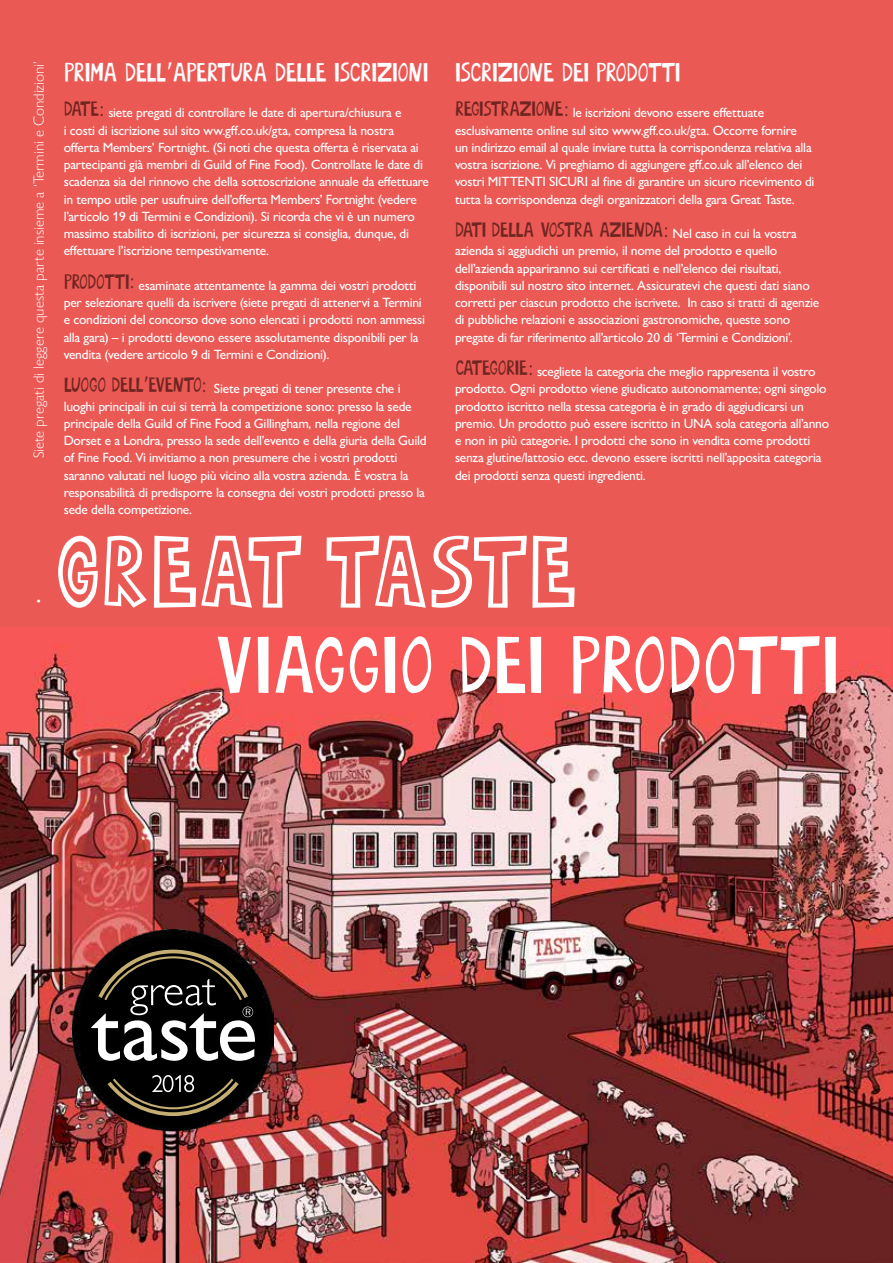
<style>
.page{position:relative;width:893px;height:1263px;background:#fff}
.page>*{position:absolute;margin:0;border:0;box-sizing:border-box;transform-origin:0 0}
.t1{font:90px "m Arusto";letter-spacing:.035em;color:#fff}
.t2{font:82.5px "m Arusto";letter-spacing:-.06em;color:#fff}
.t3{font:27px "m Arusto";letter-spacing:-.08em;color:#fff}
.t4{font:21px "m Arusto";letter-spacing:-.095em;color:#6f2521}
.t5{font:300 15px "Gill Sans Nova";color:#fff}
.t6{font:500 13.5px/17.2px "Gill Sans Nova";letter-spacing:-.02em;color:#fff}
.s1{font-family:"Myriad Std Tilt";font-size:30px}
.s2{font-family:"m Arusto";font-weight:400;font-size:21px;color:#6f2521}
.s3{font-family:"Myriad Std Tilt";font-weight:400;font-size:21px;color:#6f2521}
.s4{font-family:"Myriad Std Tilt";font-weight:400;font-size:24px;color:#6f2521}
.s5{font-family:"Myriad Std Tilt"}
.s6{font-family:"Gill Sans Nova";font-weight:500;font-size:13.5px;color:#fff}
</style>
<div class="page">
<div style="left:0;top:0;width:893px;height:627px;background:#eb5955"></div>
<img style="left:0;top:627px;width:893px;height:636px">
<img style="left:72px;top:929px;width:202px;height:334px">
<div style="left:79px;top:938px;width:189px;height:189px;background:#000;border-radius:50%"></div>
<svg style="left:91px;top:950px;width:164px;height:111px"></svg>
<svg style="left:108px;top:1075px;width:131px;height:41px"></svg>
<p class="t5" style="left:30px;top:458px;width:399px;rotate:-90deg">Siete pregati di leggere questa parte insieme a ‘Termini e Condizioni’</p>
<h3 class="t3" style="left:64px;top:58px;width:367px">prima dell<span class="s1">’</span>apertura delle iscrizioni</h3>
<p class="t6" style="left:64px;top:104px;width:367px"><span class="s2">date</span><span class="s3">:</span> siete pregati di controllare le date di apertura/chiusura e<br>i costi di iscrizione sul sito ww.gff.co.uk/gta, compresa la nostra offerta Members’ Fortnight. (Si noti che questa offerta è riservata ai partecipanti già membri di Guild of Fine Food). Controllate le date di scadenza sia del rinnovo che della sottoscrizione annuale da effettuare in tempo utile per usufruire dell’offerta Members’ Fortnight (vedere l’articolo 19 di Termini e Condizioni). Si ricorda che vi è un numero massimo stabilito di iscrizioni, per sicurezza si consiglia, dunque, di effettuare l’iscrizione tempestivamente.</p>
<p class="t6" style="left:64px;top:277px;width:363px"><span class="s2">prodotti</span><span class="s3">:</span> esaminate attentamente la gamma dei vostri prodotti per selezionare quelli da iscrivere (siete pregati di attenervi a Termini e condizioni del concorso dove sono elencati i prodotti non ammessi alla gara) – i prodotti devono essere assolutamente disponibili per la vendita (vedere articolo 9 di Termini e Condizioni).</p>
<p class="t6" style="left:64px;top:380px;width:364px"><span class="s2">luogo dell</span><span class="s4">’</span><span class="s2">evento</span><span class="s3">:</span> Siete pregati di tener presente che i luoghi principali in cui si terrà la competizione sono: presso la sede principale della Guild of Fine Food a Gillingham, nella regione del Dorset e a Londra, presso la sede dell’evento e della giuria della Guild of Fine Food. Vi invitiamo a non presumere che i vostri prodotti saranno valutati nel luogo più vicino alla vostra azienda. È vostra la responsabilità di predisporre la consegna dei vostri prodotti presso la sede della competizione.</p>
<h3 class="t3" style="left:455px;top:58px;width:228px">iscrizione dei prodotti</h3>
<p class="t6" style="left:455px;top:104px;width:361px"><span class="s2">registrazione</span><span class="s3">:</span> le iscrizioni devono essere effettuate esclusivamente online sul sito www.gff.co.uk/gta. Occorre fornire<br>un indirizzo email al quale inviare tutta la corrispondenza relativa alla vostra iscrizione. Vi preghiamo di aggiungere gff.co.uk all’elenco dei vostri MITTENTI SICURI al fine di garantire un sicuro ricevimento di tutta la corrispondenza degli organizzatori della gara Great Taste.</p>
<h3 class="t4" style="left:455px;top:219px;width:343px">dati della vostra azienda<span class="s5">:</span> <span class="s6">Nel caso in cui la vostra</span></h3>
<p class="t6" style="left:455px;top:242px;width:366px">azienda si aggiudichi un premio, il nome del prodotto e quello dell’azienda appariranno sui certificati e nell’elenco dei risultati, disponibili sul nostro sito internet. Assicuratevi che questi dati siano corretti per ciascun prodotto che iscrivete. In caso si tratti di agenzie di pubbliche relazioni e associazioni gastronomiche, queste sono pregate di far riferimento all’articolo 20 di ‘Termini e Condizioni’.</p>
<p class="t6" style="left:455px;top:363px;width:376px"><span class="s2">categorie</span><span class="s3">:</span> scegliete la categoria che meglio rappresenta il vostro prodotto. Ogni prodotto viene giudicato autonomamente; ogni singolo prodotto iscritto nella stessa categoria è in grado di aggiudicarsi un premio. Un prodotto può essere iscritto in UNA sola categoria all’anno e non in più categorie. I prodotti che sono in vendita come prodotti senza glutine/lattosio ecc. devono essere iscritti nell’apposita categoria dei prodotti senza questi ingredienti.</p>
<p class="t5" style="left:30px;top:604px;width:7px;rotate:-90deg">•</p>
<h1 class="t1" style="left:58px;top:524px;width:520px">GREAT TASTE</h1>
<h2 class="t2" style="left:213px;top:621px;width:631px">viaggio dei prodotti</h2>
</div>
